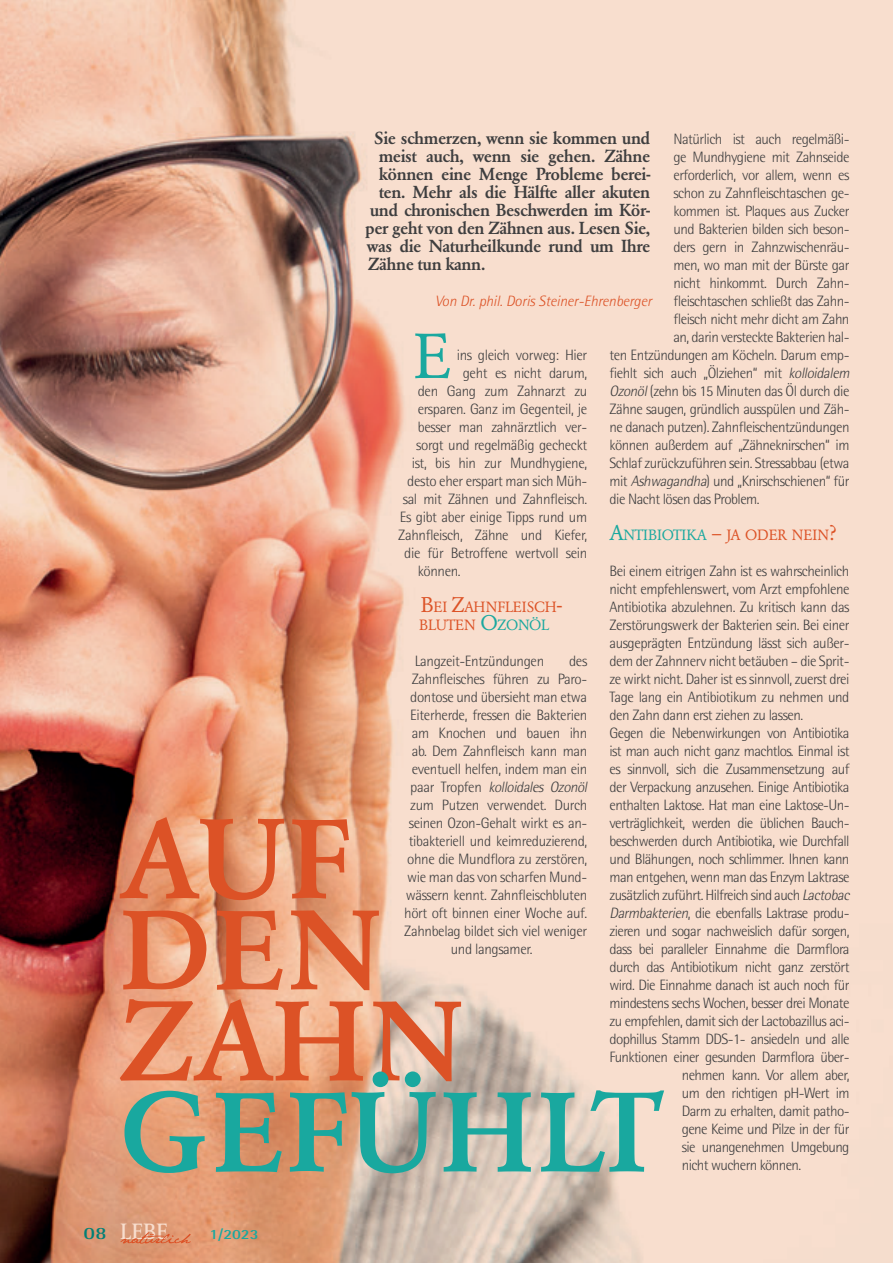
<style>
.page{position:relative;width:893px;height:1263px;background:#fff}
.page>*{position:absolute;margin:0;border:0;box-sizing:border-box;transform-origin:0 0}
.t1{font:500 111.45px/91.1px "Garamond BQ";letter-spacing:.02em;color:#dc5226}
.t2{font:500 111.45px "Garamond BQ";letter-spacing:.03em;color:#19a89f}
.t3{font:63px "Garamond BQ";color:#19a89f}
.t4{font:700 23.1px "Rotis Serif";color:#f8dece;scale:.91 1}
.t5{font:500 17.25px "Garamond BQ";letter-spacing:-.03em;color:#3e3e3f}
.t6{font:300 15px "AT Rotis Semi Sans";letter-spacing:-.035em;color:#3e3e3f}
.t7{font:italic 300 15px "AT Rotis Semi Sans";letter-spacing:-.005em;color:#dc5226}
.t8{font:italic 300 15px "AT Rotis Semi Sans";color:#3e3e3f}
.t9{font:14.7px/18px "Garamond BQ";letter-spacing:-.015em;color:#dc5226}
.t10{font:14.7px "Garamond BQ";letter-spacing:.005em;color:#19a89f}
.t11{font:700 14.1px "AT Rotis Semi Sans";color:#19a89f;scale:1.18 1}
.s1{font-style:italic}
.s2{font-size:21px}
.s3{font-size:21px;color:#dc5226}
.s4{color:#dc5226}
.s5{font-size:21px;color:#19a89f}
.s6{color:#19a89f}
.s7{font-style:normal}
.s8{font-size:17.85px;color:#008076}
</style>
<div class="page">
<img style="left:0;top:0;width:893px;height:1263px">
<svg style="left:120px;top:1232px;width:71px;height:12px"></svg>
<p class="t5" style="left:374px;top:129px;width:277px">Sie schmerzen, wenn sie kommen und</p>
<p class="t5" style="left:379px;top:147px;width:273px">meist auch, wenn sie gehen. Zähne</p>
<p class="t5" style="left:379px;top:165px;width:273px">können eine Menge Probleme berei-</p>
<p class="t5" style="left:379px;top:183px;width:273px">ten. Mehr als die Hälfte aller akuten</p>
<p class="t5" style="left:370px;top:200px;width:282px">und chronischen Beschwerden im Kör-</p>
<p class="t5" style="left:365px;top:218px;width:286px">per geht von den Zähnen aus. Lesen Sie,</p>
<p class="t5" style="left:367px;top:236px;width:285px">was die Naturheilkunde rund um Ihre</p>
<p class="t5" style="left:368px;top:254px;width:119px">Zähne tun kann.</p>
<p class="t7" style="left:435px;top:295px;width:218px">Von Dr. phil. Doris Steiner-Ehrenberger</p>
<h2 class="t3" style="left:413px;top:319px;width:40px">E</h2>
<p class="t6" style="left:673px;top:132px;width:178px">Natürlich ist auch regelmäßi-</p>
<p class="t6" style="left:673px;top:150px;width:178px">ge Mundhygiene mit Zahnseide</p>
<p class="t6" style="left:673px;top:168px;width:178px">erforderlich, vor allem, wenn es</p>
<p class="t6" style="left:673px;top:186px;width:178px">schon zu Zahnfleischtaschen ge-</p>
<p class="t6" style="left:673px;top:204px;width:178px">kommen ist. Plaques aus Zucker</p>
<p class="t6" style="left:673px;top:222px;width:178px">und Bakterien bilden sich beson-</p>
<p class="t6" style="left:673px;top:240px;width:178px">ders gern in Zahnzwischenräu-</p>
<p class="t6" style="left:673px;top:258px;width:178px">men, wo man mit der Bürste gar</p>
<p class="t6" style="left:673px;top:276px;width:178px">nicht hinkommt. Durch Zahn-</p>
<p class="t6" style="left:673px;top:294px;width:178px">fleischtaschen schließt das Zahn-</p>
<p class="t6" style="left:673px;top:312px;width:178px">fleisch nicht mehr dicht am Zahn</p>
<p class="t6" style="left:673px;top:330px;width:178px">an, darin versteckte Bakterien hal-</p>
<p class="t6" style="left:609px;top:348px;width:241px">ten Entzündungen am Köcheln. Darum emp-</p>
<p class="t6" style="left:609px;top:366px;width:244px">fiehlt sich auch „Ölziehen“ mit <span class="s1">kolloidalem</span></p>
<p class="t6" style="left:609px;top:384px;width:242px"><span class="s1">Ozonöl</span>(zehn bis 15 Minuten das Öl durch die</p>
<p class="t6" style="left:609px;top:402px;width:241px">Zähne saugen, gründlich ausspülen und Zäh-</p>
<p class="t6" style="left:609px;top:420px;width:242px">ne danach putzen). Zahnfleischentzündungen</p>
<p class="t6" style="left:609px;top:438px;width:241px">können außerdem auf „Zähneknirschen“ im</p>
<p class="t6" style="left:609px;top:456px;width:241px">Schlaf zurückzuführen sein. Stressabbau (etwa</p>
<p class="t6" style="left:609px;top:474px;width:241px">mit <span class="s1">Ashwagandha</span>) und „Knirschschienen“ für</p>
<p class="t6" style="left:609px;top:492px;width:152px">die Nacht lösen das Problem.</p>
<p class="t10" style="left:609px;top:527px;width:229px"><span class="s2">A</span>NTIBIOTIKA <span class="s3">–</span> <span class="s4">JA ODER NEIN</span><span class="s3">?</span></p>
<p class="t6" style="left:609px;top:564px;width:241px">Bei einem eitrigen Zahn ist es wahrscheinlich</p>
<p class="t6" style="left:609px;top:582px;width:242px">nicht empfehlenswert, vom Arzt empfohlene</p>
<p class="t6" style="left:609px;top:600px;width:241px">Antibiotika abzulehnen. Zu kritisch kann das</p>
<p class="t6" style="left:609px;top:618px;width:242px">Zerstörungswerk der Bakterien sein. Bei einer</p>
<p class="t6" style="left:609px;top:636px;width:241px">ausgeprägten Entzündung lässt sich außer-</p>
<p class="t6" style="left:609px;top:654px;width:241px">dem der Zahnnerv nicht betäuben – die Sprit-</p>
<p class="t6" style="left:609px;top:672px;width:242px">ze wirkt nicht. Daher ist es sinnvoll, zuerst drei</p>
<p class="t6" style="left:609px;top:690px;width:242px">Tage lang ein Antibiotikum zu nehmen und</p>
<p class="t6" style="left:609px;top:708px;width:195px">den Zahn dann erst ziehen zu lassen.</p>
<p class="t6" style="left:609px;top:726px;width:241px">Gegen die Nebenwirkungen von Antibiotika</p>
<p class="t6" style="left:609px;top:744px;width:242px">ist man auch nicht ganz machtlos. Einmal ist</p>
<p class="t6" style="left:609px;top:762px;width:242px">es sinnvoll, sich die Zusammensetzung auf</p>
<p class="t6" style="left:609px;top:780px;width:241px">der Verpackung anzusehen. Einige Antibiotika</p>
<p class="t6" style="left:609px;top:798px;width:241px">enthalten Laktose. Hat man eine Laktose-Un-</p>
<p class="t6" style="left:609px;top:816px;width:241px">verträglichkeit, werden die üblichen Bauch-</p>
<p class="t6" style="left:609px;top:834px;width:242px">beschwerden durch Antibiotika, wie Durchfall</p>
<p class="t6" style="left:609px;top:852px;width:241px">und Blähungen, noch schlimmer. Ihnen kann</p>
<p class="t6" style="left:609px;top:870px;width:242px">man entgehen, wenn man das Enzym Laktrase</p>
<p class="t6" style="left:609px;top:888px;width:244px">zusätzlich zuführt. Hilfreich sind auch <span class="s1">Lactobac</span></p>
<p class="t6" style="left:609px;top:906px;width:241px"><span class="s1">Darmbakterien</span>, die ebenfalls Laktrase produ-</p>
<p class="t6" style="left:609px;top:924px;width:241px">zieren und sogar nachweislich dafür sorgen,</p>
<p class="t6" style="left:609px;top:942px;width:242px">dass bei paralleler Einnahme die Darmflora</p>
<p class="t6" style="left:609px;top:960px;width:242px">durch das Antibiotikum nicht ganz zerstört</p>
<p class="t6" style="left:609px;top:978px;width:242px">wird. Die Einnahme danach ist auch noch für</p>
<p class="t6" style="left:609px;top:996px;width:242px">mindestens sechs Wochen, besser drei Monate</p>
<p class="t6" style="left:609px;top:1014px;width:242px">zu empfehlen, damit sich der Lactobazillus aci-</p>
<p class="t6" style="left:609px;top:1032px;width:242px">dophillus Stamm DDS-1- ansiedeln und alle</p>
<p class="t6" style="left:609px;top:1050px;width:241px">Funktionen einer gesunden Darmflora über-</p>
<p class="t6" style="left:682px;top:1068px;width:169px">nehmen kann. Vor allem aber,</p>
<p class="t6" style="left:682px;top:1086px;width:169px">um den richtigen pH-Wert im</p>
<p class="t6" style="left:682px;top:1104px;width:169px">Darm zu erhalten, damit patho-</p>
<p class="t6" style="left:682px;top:1122px;width:169px">gene Keime und Pilze in der für</p>
<p class="t6" style="left:682px;top:1140px;width:169px">sie unangenehmen Umgebung</p>
<p class="t6" style="left:682px;top:1158px;width:121px">nicht wuchern können.</p>
<p class="t6" style="left:457px;top:348px;width:132px">ins gleich vorweg: Hier</p>
<p class="t6" style="left:463px;top:366px;width:126px">geht es nicht darum,</p>
<p class="t6" style="left:418px;top:384px;width:171px">den Gang zum Zahnarzt zu</p>
<p class="t6" style="left:418px;top:402px;width:171px">ersparen. Ganz im Gegenteil, je</p>
<p class="t6" style="left:418px;top:420px;width:171px">besser man zahnärztlich ver-</p>
<p class="t6" style="left:416px;top:438px;width:173px">sorgt und regelmäßig gecheckt</p>
<p class="t6" style="left:412px;top:456px;width:177px">ist, bis hin zur Mundhygiene,</p>
<p class="t6" style="left:407px;top:474px;width:182px">desto eher erspart man sich Müh-</p>
<p class="t6" style="left:403px;top:492px;width:186px">sal mit Zähnen und Zahnfleisch.</p>
<p class="t6" style="left:400px;top:510px;width:189px">Es gibt aber einige Tipps rund um</p>
<p class="t6" style="left:398px;top:528px;width:191px">Zahnfleisch, Zähne und Kiefer,</p>
<p class="t6" style="left:404px;top:546px;width:185px">die für Betroffene wertvoll sein</p>
<p class="t6" style="left:418px;top:564px;width:44px">können.</p>
<p class="t9" style="left:419px;top:598px;width:144px"><span class="s2">B</span>EI <span class="s2">Z</span>AHNFLEISCH<span class="s2">-<br></span>BLUTEN <span class="s5">O</span><span class="s6">ZONÖL</span></p>
<p class="t6" style="left:415px;top:654px;width:131px">Langzeit-Entzündungen</p>
<p class="t6" style="left:569px;top:654px;width:20px">des</p>
<p class="t6" style="left:412px;top:672px;width:177px">Zahnfleisches führen zu Paro-</p>
<p class="t6" style="left:410px;top:690px;width:178px">dontose und übersieht man etwa</p>
<p class="t6" style="left:410px;top:708px;width:178px">Eiterherde, fressen die Bakterien</p>
<p class="t6" style="left:412px;top:726px;width:177px">am Knochen und bauen ihn</p>
<p class="t6" style="left:412px;top:744px;width:177px">ab. Dem Zahnfleisch kann man</p>
<p class="t6" style="left:412px;top:762px;width:177px">eventuell helfen, indem man ein</p>
<p class="t8" style="left:410px;top:780px;width:181px"><span class="s7">p a a r Tro p fe n</span> kolloidales Ozonöl</p>
<p class="t6" style="left:410px;top:798px;width:179px">zum Putzen verwendet. Durch</p>
<p class="t6" style="left:409px;top:816px;width:180px">seinen Ozon-Gehalt wirkt es an-</p>
<p class="t6" style="left:409px;top:834px;width:180px">tibakteriell und keimreduzierend,</p>
<p class="t6" style="left:407px;top:852px;width:181px">ohne die Mundflora zu zerstören,</p>
<p class="t6" style="left:407px;top:870px;width:182px">wie man das von scharfen Mund-</p>
<p class="t6" style="left:406px;top:888px;width:183px">wässern kennt. Zahnfleischbluten</p>
<p class="t6" style="left:404px;top:906px;width:184px">hört oft binnen einer Woche auf.</p>
<p class="t6" style="left:404px;top:924px;width:185px">Zahnbelag bildet sich viel weniger</p>
<p class="t6" style="left:451px;top:942px;width:83px">und langsamer.</p>
<h1 class="t1" style="left:120px;top:816px;width:345px">AUF<br>DEN<br>ZAHN</h1>
<h1 class="t2" style="left:120px;top:1071px;width:547px">GEFÜHLT</h1>
<h3 class="t4" style="left:83px;top:1218px;width:94px"><span class="s8">08</span> LEBE</h3>
<p class="t11" style="left:209px;top:1229px;width:43px">1/2023</p>
</div>
